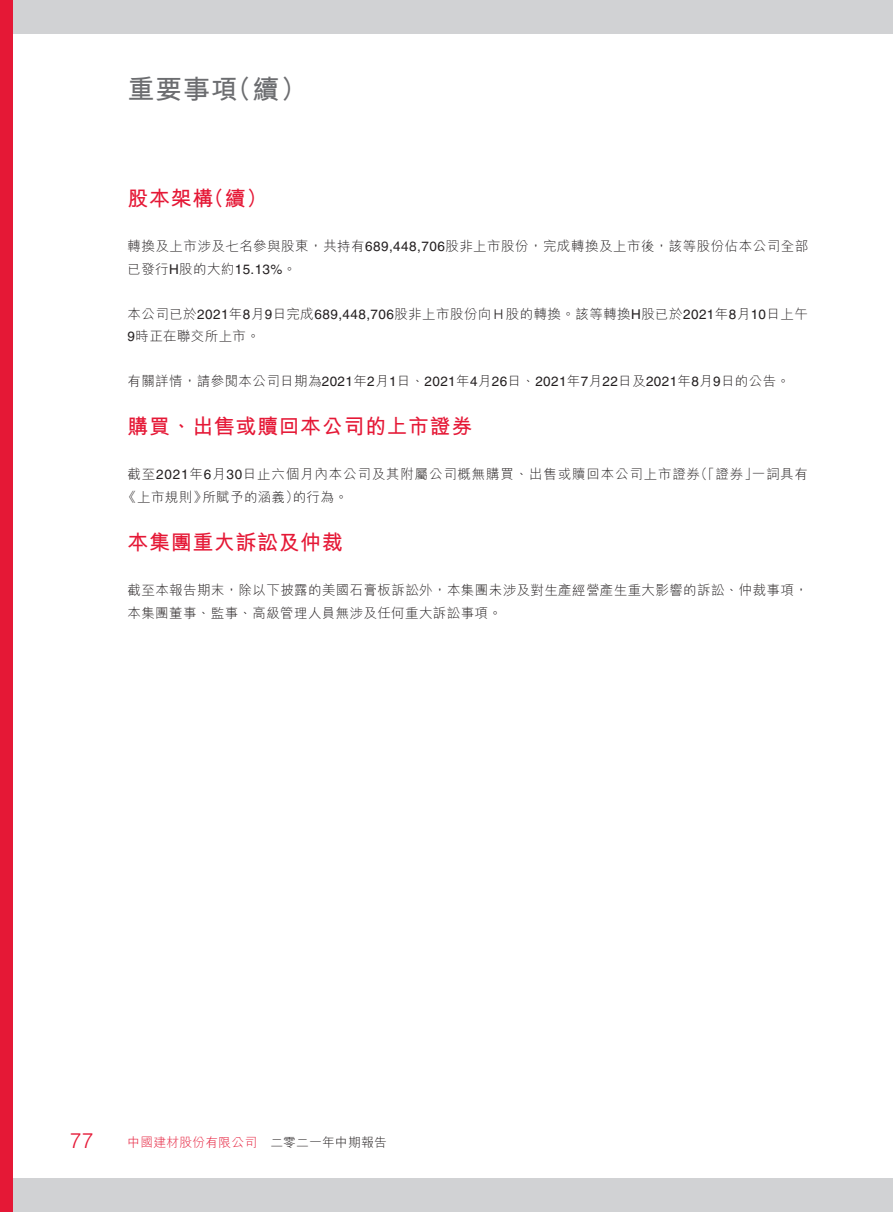
<style>
.page{position:relative;width:893px;height:1212px;background:#fff}
.page>*{position:absolute;margin:0;border:0;box-sizing:border-box;transform-origin:0 0}
.t1{font:700 27px "M Hei HK";color:#6c6d70}
.t2{font:700 21px "M Hei HK";letter-spacing:.03em;color:#e51836}
.t3{font:300 21px "Helvetica LT Std";color:#e51836}
.t4{font:300 13.5px/22.5px "M Hei HK";letter-spacing:.03em;color:#231f20}
.t5{font:300 13.5px/22.5px "M Hei HK";letter-spacing:.06em;color:#231f20}
.t6{font:300 12.75px "M Hei HK";letter-spacing:.02em;color:#e51836}
.t7{font:300 12.75px "M Hei HK";letter-spacing:.02em;color:#231f20}
.s1{font-family:"Helvetica LT Std";font-weight:400}
</style>
<div class="page">
<div style="left:0;top:1178px;width:893px;height:34px;background:#d1d2d4"></div>
<div style="left:0;top:0;width:893px;height:34px;background:#d1d2d4"></div>
<div style="left:0;top:0;width:13px;height:1212px;background:#e51836"></div>
<h1 class="t1" style="left:225px;top:69px;width:84px">（續(</h1>
<h1 class="t1" style="left:128px;top:69px;width:112px">重要事項</h1>
<h2 class="t2" style="left:203px;top:183px;width:66px">（續(</h2>
<h2 class="t2" style="left:128px;top:183px;width:87px">股本架構</h2>
<p class="t4" style="left:128px;top:235px;width:682px">轉換及上市涉及七名參與股東，共持有<span class="s1">689,448,706</span>股非上市股份，完成轉換及上市後，該等股份佔本公司全部已發行<span class="s1">H</span>股的大約<span class="s1">15.13%</span>。</p>
<p class="t4" style="left:128px;top:303px;width:682px">本公司已於<span class="s1">2021</span>年 月<span class="s1">8 9</span>日完成<span class="s1">689,448,706</span>股非上市股份向Ｈ股的轉換。該等轉換<span class="s1">H</span>股已於<span class="s1">2021</span>年 月<span class="s1">8 10</span>日上午<br><span class="s1">9</span>時正在聯交所上市。</p>
<p class="t4" style="left:128px;top:370px;width:664px">有關詳情，請參閱本公司日期為<span class="s1">2021</span>年 月<span class="s1">2</span> 日<span class="s1">1</span> 、<span class="s1">2021</span>年 月<span class="s1">4 26</span>日、<span class="s1">2021</span>年 月<span class="s1">7 22</span>日及<span class="s1">2021</span>年 月<span class="s1">8 9</span>日的公告。</p>
<h2 class="t2" style="left:128px;top:411px;width:346px">購買、出售或贖回本公司的上市證券</h2>
<p class="t4" style="left:752px;top:463px;width:58px">一詞具有</p>
<p class="t4" style="left:694px;top:463px;width:65px">（「證券」</p>
<p class="t5" style="left:293px;top:463px;width:409px;text-indent:-165px">截至<span class="s1">2021</span>年<span class="s1">6</span>月<span class="s1">30</span>日止六個月內本公司及其附屬公司概無購買、出售或贖回本公司上市證券的行為。</p>
<p class="t4" style="left:202px;top:486px;width:98px">所賦予的涵義）</p>
<p class="t4" style="left:123px;top:486px;width:86px">《上市規則》</p>
<h2 class="t2" style="left:128px;top:527px;width:217px">本集團重大訴訟及仲裁</h2>
<p class="t4" style="left:128px;top:579px;width:682px">截至本報告期末，除以下披露的美國石膏板訴訟外，本集團未涉及對生產經營產生重大影響的訴訟、仲裁事項，本集團董事、監事、高級管理人員無涉及任何重大訴訟事項。</p>
<h2 class="t3" style="left:70px;top:1127px;width:25px">77</h2>
<p class="t6" style="left:128px;top:1135px;width:131px">中國建材股份有限公司</p>
<p class="t7" style="left:270px;top:1135px;width:118px">二零二一年中期報告</p>
</div>
